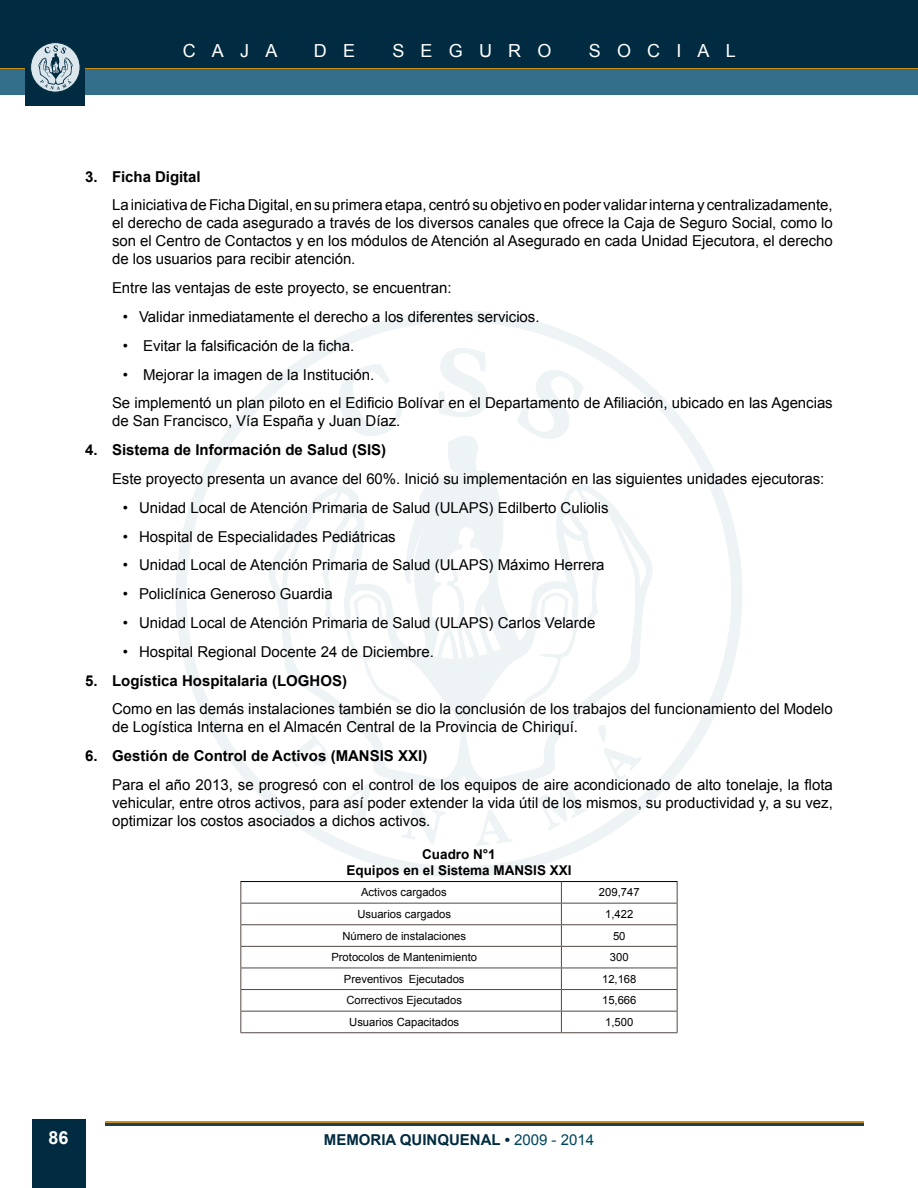
<style>
.page{position:relative;width:918px;height:1188px;background:#fff}
.page>*{position:absolute;margin:0;border:0;box-sizing:border-box;transform-origin:0 0}
.t1{font:18px "Arial";letter-spacing:.9em;color:#fff}
.t2{font:700 18px "Arial";color:#fff}
.t3{font:15px/28.8px "Arial";letter-spacing:-.005em;color:#000}
.t4{font:700 15px "Arial";color:#002b40}
.t5{font:700 13.5px/16.5px "Arial";color:#000;text-align:center}
.t6{font:11.25px "Arial";color:#000}
.s1{font-weight:700}
.s2{font-weight:400;color:#00445c}
</style>
<div class="page">
<div style="left:0;top:0;width:918px;height:95px;background:#336f8b"></div>
<div style="left:0;top:0;width:918px;height:68px;background:#002b40"></div>
<div style="left:26px;top:12px;width:59px;height:93px;background:#002b40"></div>
<svg style="left:30px;top:42px;width:51px;height:51px"></svg>
<hr style="left:106px;top:1121px;width:758px;height:3px;background:#c98d16">
<hr style="left:106px;top:1123px;width:758px;height:3px;background:#1d404e">
<div style="left:32px;top:1120px;width:53px;height:68px;background:#002b40"></div>
<svg style="left:176px;top:311px;width:566px;height:566px"></svg>
<svg style="left:332px;top:364px;width:72px;height:72px"></svg>
<svg style="left:439px;top:348px;width:49px;height:69px"></svg>
<svg style="left:517px;top:370px;width:67px;height:69px"></svg>
<svg style="left:335px;top:784px;width:36px;height:39px"></svg>
<svg style="left:402px;top:804px;width:44px;height:40px"></svg>
<svg style="left:475px;top:810px;width:38px;height:36px"></svg>
<svg style="left:533px;top:780px;width:55px;height:51px"></svg>
<svg style="left:603px;top:748px;width:39px;height:38px"></svg>
<svg style="left:274px;top:528px;width:10px;height:64px"></svg>
<svg style="left:284px;top:493px;width:178px;height:286px"></svg>
<svg style="left:431px;top:527px;width:34px;height:132px"></svg>
<svg style="left:465px;top:491px;width:172px;height:289px"></svg>
<svg style="left:619px;top:524px;width:28px;height:64px"></svg>
<svg style="left:544px;top:515px;width:49px;height:106px"></svg>
<hr style="left:240px;top:903px;width:321px;height:1px;background:#534843">
<hr style="left:561px;top:903px;width:117px;height:1px;background:#534843">
<hr style="left:240px;top:924px;width:321px;height:1px;background:#534843">
<hr style="left:561px;top:924px;width:117px;height:1px;background:#534843">
<hr style="left:240px;top:946px;width:321px;height:1px;background:#534843">
<hr style="left:561px;top:946px;width:117px;height:1px;background:#534843">
<hr style="left:240px;top:968px;width:321px;height:1px;background:#534843">
<hr style="left:561px;top:968px;width:117px;height:1px;background:#534843">
<hr style="left:240px;top:989px;width:321px;height:1px;background:#534843">
<hr style="left:561px;top:989px;width:117px;height:1px;background:#534843">
<hr style="left:240px;top:1011px;width:321px;height:1px;background:#534843">
<hr style="left:561px;top:1011px;width:117px;height:1px;background:#534843">
<svg style="left:561px;top:882px;width:1px;height:150px"></svg>
<svg style="left:240px;top:882px;width:1px;height:150px"></svg>
<svg style="left:677px;top:882px;width:1px;height:150px"></svg>
<hr style="left:240px;top:1032px;width:321px;height:1px;background:#534843">
<hr style="left:561px;top:1032px;width:117px;height:1px;background:#534843">
<hr style="left:240px;top:881px;width:321px;height:1px;background:#000">
<hr style="left:561px;top:881px;width:117px;height:1px;background:#000">
<p class="t1" style="left:183px;top:39px;width:96px">CAJA</p>
<p class="t1" style="left:314px;top:39px;width:43px">D E</p>
<p class="t1" style="left:392px;top:39px;width:161px">SEGURO</p>
<p class="t1" style="left:589px;top:39px;width:149px">SOCIAL</p>
<p class="t3" style="left:112px;top:162px;width:722px;text-indent:-27px"><span class="s1">3. Ficha Digital<br></span>La iniciativa de Ficha Digital, en su primera etapa, centró su objetivo en poder validar interna y centralizadamente,</p>
<p class="t3" style="left:112px;top:214px;width:722px;line-height:18px;text-align:justify">el derecho de cada asegurado a través de los diversos canales que ofrece la Caja de Seguro Social, como lo son el Centro de Contactos y en los módulos de Atención al Asegurado en cada Unidad Ejecutora, el derecho de los usuarios para recibir atención.</p>
<p class="t3" style="left:112px;top:274px;width:341px">Entre las ventajas de este proyecto, se encuentran:</p>
<p class="t3" style="left:123px;top:302px;width:418px">• Validar inmediatamente el derecho a los diferentes servicios.</p>
<p class="t3" style="left:123px;top:331px;width:233px">• Evitar la falsificación de la ficha.</p>
<p class="t3" style="left:112px;top:360px;width:722px;text-indent:11px">• Mejorar la imagen de la Institución.<br>Se implementó un plan piloto en el Edificio Bolívar en el Departamento de Afiliación, ubicado en las Agencias</p>
<p class="t3" style="left:112px;top:407px;width:290px">de San Francisco, Vía España y Juan Díaz.</p>
<p class="t3" style="left:112px;top:436px;width:714px;text-indent:-27px"><span class="s1">4. Sistema de Información de Salud (SIS)<br></span>Este proyecto presenta un avance del 60%. Inició su implementación en las siguientes unidades ejecutoras:</p>
<p class="t3" style="left:123px;top:493px;width:487px">• Unidad Local de Atención Primaria de Salud (ULAPS) Edilberto Culiolis</p>
<p class="t3" style="left:123px;top:522px;width:274px">• Hospital de Especialidades Pediátricas</p>
<p class="t3" style="left:123px;top:551px;width:483px">• Unidad Local de Atención Primaria de Salud (ULAPS) Máximo Herrera</p>
<p class="t3" style="left:123px;top:580px;width:212px">• Policlínica Generoso Guardia</p>
<p class="t3" style="left:123px;top:608px;width:474px">• Unidad Local de Atención Primaria de Salud (ULAPS) Carlos Velarde</p>
<p class="t3" style="left:123px;top:637px;width:313px">• Hospital Regional Docente 24 de Diciembre.</p>
<p class="t3" style="left:112px;top:666px;width:722px;text-indent:-27px"><span class="s1">5. Logística Hospitalaria (LOGHOS)<br></span>Como en las demás instalaciones también se dio la conclusión de los trabajos del funcionamiento del Modelo</p>
<p class="t3" style="left:112px;top:713px;width:468px">de Logística Interna en el Almacén Central de la Provincia de Chiriquí.</p>
<p class="t3" style="left:112px;top:742px;width:722px;text-indent:-27px"><span class="s1">6. Gestión de Control de Activos (MANSIS XXI)<br></span>Para el año 2013, se progresó con el control de los equipos de aire acondicionado de alto tonelaje, la flota</p>
<p class="t3" style="left:112px;top:794px;width:722px;line-height:18px">vehicular, entre otros activos, para así poder extender la vida útil de los mismos, su productividad y, a su vez, optimizar los costos asociados a dichos activos.</p>
<p class="t5" style="left:346px;top:846px;width:227px">Cuadro N°1<br>Equipos en el Sistema MANSIS XXI</p>
<p class="t6" style="left:361px;top:885px;width:87px">Activos cargados</p>
<p class="t6" style="left:599px;top:885px;width:42px">209,747</p>
<p class="t6" style="left:357px;top:907px;width:95px">Usuarios cargados</p>
<p class="t6" style="left:605px;top:907px;width:30px">1,422</p>
<p class="t6" style="left:342px;top:928px;width:125px">Número de instalaciones</p>
<p class="t6" style="left:613px;top:928px;width:14px">50</p>
<p class="t6" style="left:331px;top:950px;width:147px">Protocolos de Mantenimiento</p>
<p class="t6" style="left:610px;top:950px;width:20px">300</p>
<p class="t6" style="left:344px;top:972px;width:122px">Preventivos Ejecutados</p>
<p class="t6" style="left:602px;top:972px;width:36px">12,168</p>
<p class="t6" style="left:346px;top:993px;width:117px">Correctivos Ejecutados</p>
<p class="t6" style="left:602px;top:993px;width:36px">15,666</p>
<p class="t6" style="left:349px;top:1015px;width:112px">Usuarios Capacitados</p>
<p class="t6" style="left:605px;top:1015px;width:30px">1,500</p>
<p class="t2" style="left:49px;top:1126px;width:22px">86</p>
<p class="t4" style="left:324px;top:1130px;width:272px">MEMORIA QUINQUENAL • <span class="s2">2009 - 2014</span></p>
</div>
